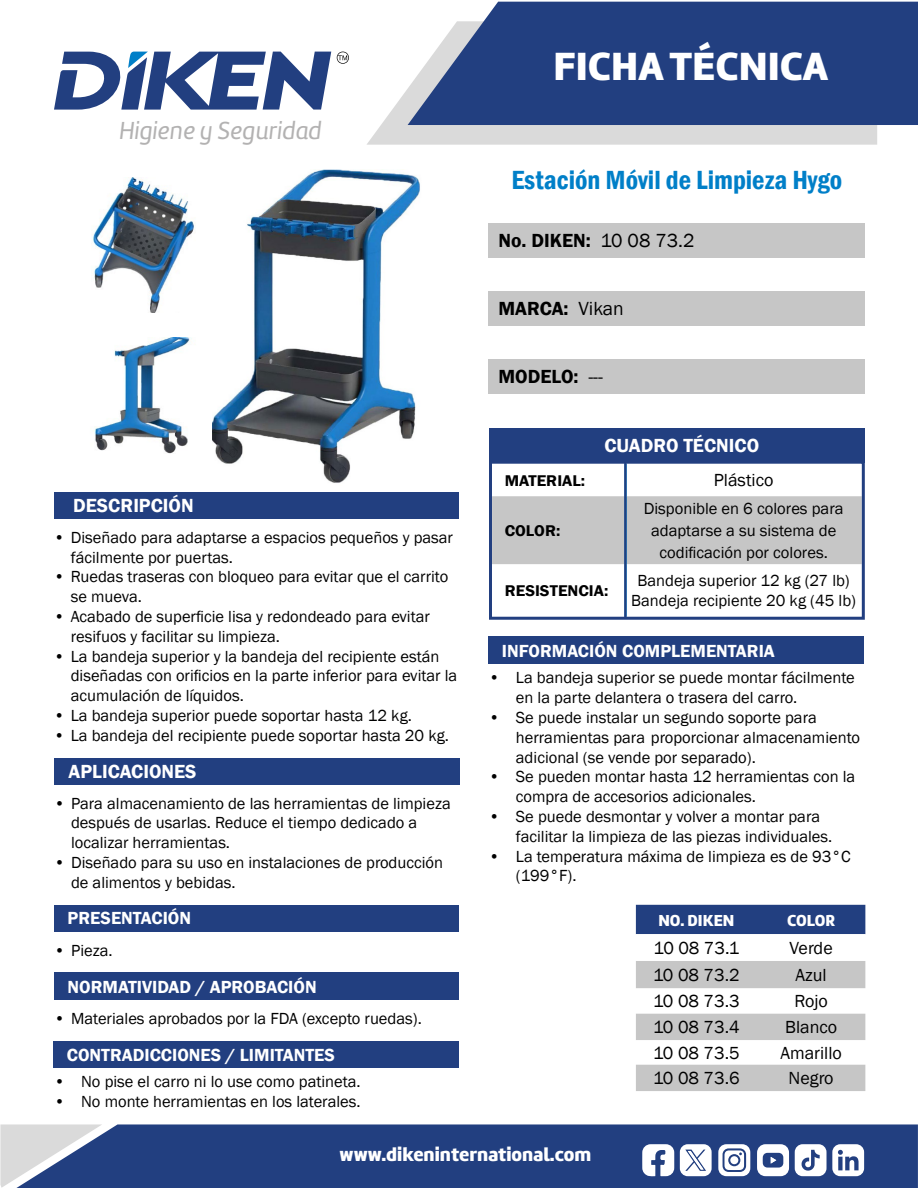
<style>
.page{position:relative;width:918px;height:1188px;background:#fff}
.page>*{position:absolute;margin:0;border:0;box-sizing:border-box;transform-origin:0 0}
.t1{font:40.8px "Amelia Basic Black";color:#fff}
.t2{font:600 condensed 27px "Franklin Gothic";color:#007fc8}
.t3{font:25.5px "Amelia Basic Italic";color:#b3b2b2}
.t4{font:600 19.5px "Franklin Gothic";color:#000}
.t5{font:600 19.5px "Franklin Gothic";color:#fff}
.t6{font:19.5px "Amelia Basic Black";color:#fff}
.t7{font:18px "Franklin Gothic";color:#000}
.t8{font:600 18px "Franklin Gothic";color:#fff}
.t9{font:16.5px/19.8px "Franklin Gothic";color:#000}
.t10{font:16.5px "Amelia Basic Black";color:#fff}
.t11{font:600 15.9px "Franklin Gothic";color:#000;scale:1.05 1}
.s1{font-weight:400}
</style>
<div class="page">
<div style="left:102px;top:1124px;width:816px;height:64px;background:#223f80"></div>
<svg style="left:0;top:1124px;width:102px;height:64px;background:#9ea8bf"></svg>
<svg style="left:367px;top:88px;width:510px;height:57px;background:#ddddde"></svg>
<svg style="left:408px;top:2px;width:510px;height:123px;background:#36508b"></svg>
<svg style="left:54px;top:51px;width:277px;height:59px"></svg>
<svg style="left:337px;top:52px;width:12px;height:12px"></svg>
<svg style="left:680px;top:1144px;width:32px;height:32px"></svg>
<svg style="left:642px;top:1144px;width:32px;height:32px"></svg>
<svg style="left:718px;top:1144px;width:32px;height:32px"></svg>
<div style="left:730px;top:1156px;width:8px;height:8px;background:#fff;border-radius:50%"></div>
<svg style="left:757px;top:1144px;width:32px;height:32px"></svg>
<svg style="left:795px;top:1144px;width:69px;height:32px"></svg>
<div style="left:489px;top:223px;width:376px;height:35px;background:#c6c6c6"></div>
<div style="left:489px;top:292px;width:376px;height:34px;background:#c6c6c6"></div>
<div style="left:489px;top:360px;width:376px;height:34px;background:#c6c6c6"></div>
<svg style="left:489px;top:462px;width:376px;height:158px"></svg>
<div style="left:54px;top:905px;width:405px;height:26px;background:#223f80"></div>
<div style="left:54px;top:758px;width:405px;height:26px;background:#223f80"></div>
<div style="left:54px;top:492px;width:405px;height:26px;background:#223f80"></div>
<div style="left:54px;top:973px;width:405px;height:27px;background:#223f80"></div>
<svg style="left:636px;top:905px;width:229px;height:186px"></svg>
<div style="left:489px;top:428px;width:376px;height:34px;background:#223f80"></div>
<hr style="left:624px;top:461px;width:2px;height:158px;background:#223f80">
<div style="left:53px;top:1041px;width:406px;height:27px;background:#223f80"></div>
<div style="left:488px;top:637px;width:376px;height:27px;background:#223f80"></div>
<img style="left:213px;top:170px;width:207px;height:313px">
<img style="left:92px;top:178px;width:102px;height:135px">
<img style="left:94px;top:337px;width:98px;height:116px">
<h3 class="t3" style="left:119px;top:116px;width:204px">Higiene y Seguridad</h3>
<p class="t5" style="left:73px;top:494px;width:122px">DESCRIPCIÓN</p>
<p class="t9" style="left:71px;top:528px;width:384px;text-indent:-17px">• Diseñado para adaptarse a espacios pequeños y pasar fácilmente por puertas.</p>
<p class="t9" style="left:71px;top:567px;width:379px;text-indent:-17px">• Ruedas traseras con bloqueo para evitar que el carrito se mueva.</p>
<p class="t9" style="left:71px;top:607px;width:361px;text-indent:-17px">• Acabado de superficie lisa y redondeado para evitar resifuos y facilitar su limpieza.</p>
<p class="t9" style="left:71px;top:647px;width:388px;text-indent:-17px">• La bandeja superior y la bandeja del recipiente están diseñadas con orificios en la parte inferior para evitar la acumulación de líquidos.</p>
<p class="t9" style="left:54px;top:706px;width:360px">• La bandeja superior puede soportar hasta 12 kg.</p>
<p class="t9" style="left:54px;top:726px;width:397px">• La bandeja del recipiente puede soportar hasta 20 kg.</p>
<p class="t5" style="left:69px;top:759px;width:129px">APLICACIONES</p>
<p class="t9" style="left:71px;top:794px;width:381px;text-indent:-17px">• Para almacenamiento de las herramientas de limpieza después de usarlas. Reduce el tiempo dedicado a localizar herramientas.</p>
<p class="t9" style="left:71px;top:853px;width:374px;text-indent:-17px">• Diseñado para su uso en instalaciones de producción de alimentos y bebidas.</p>
<p class="t8" style="left:68px;top:907px;width:125px">PRESENTACIÓN</p>
<p class="t9" style="left:54px;top:941px;width:60px">• Pieza.</p>
<p class="t8" style="left:68px;top:975px;width:251px">NORMATIVIDAD / APROBACIÓN</p>
<p class="t9" style="left:54px;top:1009px;width:369px">• Materiales aprobados por la FDA (excepto ruedas).</p>
<p class="t8" style="left:67px;top:1044px;width:270px">CONTRADICCIONES / LIMITANTES</p>
<p class="t9" style="left:54px;top:1072px;width:308px">• No pise el carro ni lo use como patineta.</p>
<p class="t9" style="left:54px;top:1091px;width:308px">• No monte herramientas en los laterales.</p>
<h1 class="t1" style="left:553px;top:41px;width:276px">FICHA TÉCNICA</h1>
<h2 class="t2" style="left:511px;top:162px;width:332px">Estación Móvil de Limpieza Hygo</h2>
<p class="t4" style="left:499px;top:229px;width:197px">No. DIKEN: <span class="s1">10 08 73.2</span></p>
<p class="t4" style="left:499px;top:297px;width:127px">MARCA: <span class="s1">Vikan</span></p>
<p class="t4" style="left:499px;top:365px;width:106px">MODELO: <span class="s1">---</span></p>
<p class="t5" style="left:604px;top:433px;width:156px">CUADRO TÉCNICO</p>
<p class="t11" style="left:505px;top:470px;width:78px">MATERIAL:</p>
<p class="t7" style="left:714px;top:469px;width:61px">Plástico</p>
<p class="t11" style="left:505px;top:521px;width:55px">COLOR:</p>
<p class="t9" style="left:644px;top:497px;width:201px;line-height:22.4px;text-align:center">Disponible en 6 colores para adaptarse a su sistema de codificación por colores.</p>
<p class="t11" style="left:505px;top:581px;width:100px">RESISTENCIA:</p>
<p class="t9" style="left:631px;top:571px;width:226px;text-align:center">Bandeja superior 12 kg (27 lb)<br>Bandeja recipiente 20 kg (45 lb)</p>
<p class="t8" style="left:502px;top:640px;width:274px">INFORMACIÓN COMPLEMENTARIA</p>
<p class="t9" style="left:516px;top:668px;width:340px;text-indent:-27px">• La bandeja superior se puede montar fácilmente en la parte delantera o trasera del carro.</p>
<p class="t9" style="left:516px;top:708px;width:346px;text-indent:-27px">• Se puede instalar un segundo soporte para herramientas para proporcionar almacenamiento adicional (se vende por separado).</p>
<p class="t9" style="left:516px;top:767px;width:341px;text-indent:-27px">• Se pueden montar hasta 12 herramientas con la compra de accesorios adicionales.</p>
<p class="t9" style="left:516px;top:807px;width:318px;text-indent:-27px">• Se puede desmontar y volver a montar para facilitar la limpieza de las piezas individuales.</p>
<p class="t9" style="left:516px;top:847px;width:336px;text-indent:-27px">• La temperatura máxima de limpieza es de 93°C (199°F).</p>
<p class="t10" style="left:658px;top:910px;width:77px">NO. DIKEN</p>
<p class="t10" style="left:787px;top:910px;width:50px">COLOR</p>
<p class="t7" style="left:653px;top:937px;width:88px">10 08 73.1</p>
<p class="t7" style="left:790px;top:937px;width:45px">Verde</p>
<p class="t7" style="left:653px;top:964px;width:88px">10 08 73.2</p>
<p class="t7" style="left:796px;top:964px;width:33px">Azul</p>
<p class="t7" style="left:653px;top:990px;width:88px">10 08 73.3</p>
<p class="t7" style="left:794px;top:990px;width:35px">Rojo</p>
<p class="t7" style="left:653px;top:1016px;width:88px">10 08 73.4</p>
<p class="t7" style="left:785px;top:1016px;width:54px">Blanco</p>
<p class="t7" style="left:653px;top:1042px;width:88px">10 08 73.5</p>
<p class="t7" style="left:780px;top:1042px;width:63px">Amarillo</p>
<p class="t7" style="left:653px;top:1067px;width:88px">10 08 73.6</p>
<p class="t7" style="left:789px;top:1067px;width:47px">Negro</p>
<p class="t6" style="left:340px;top:1143px;width:253px">www.dikeninternational.com</p>
</div>
